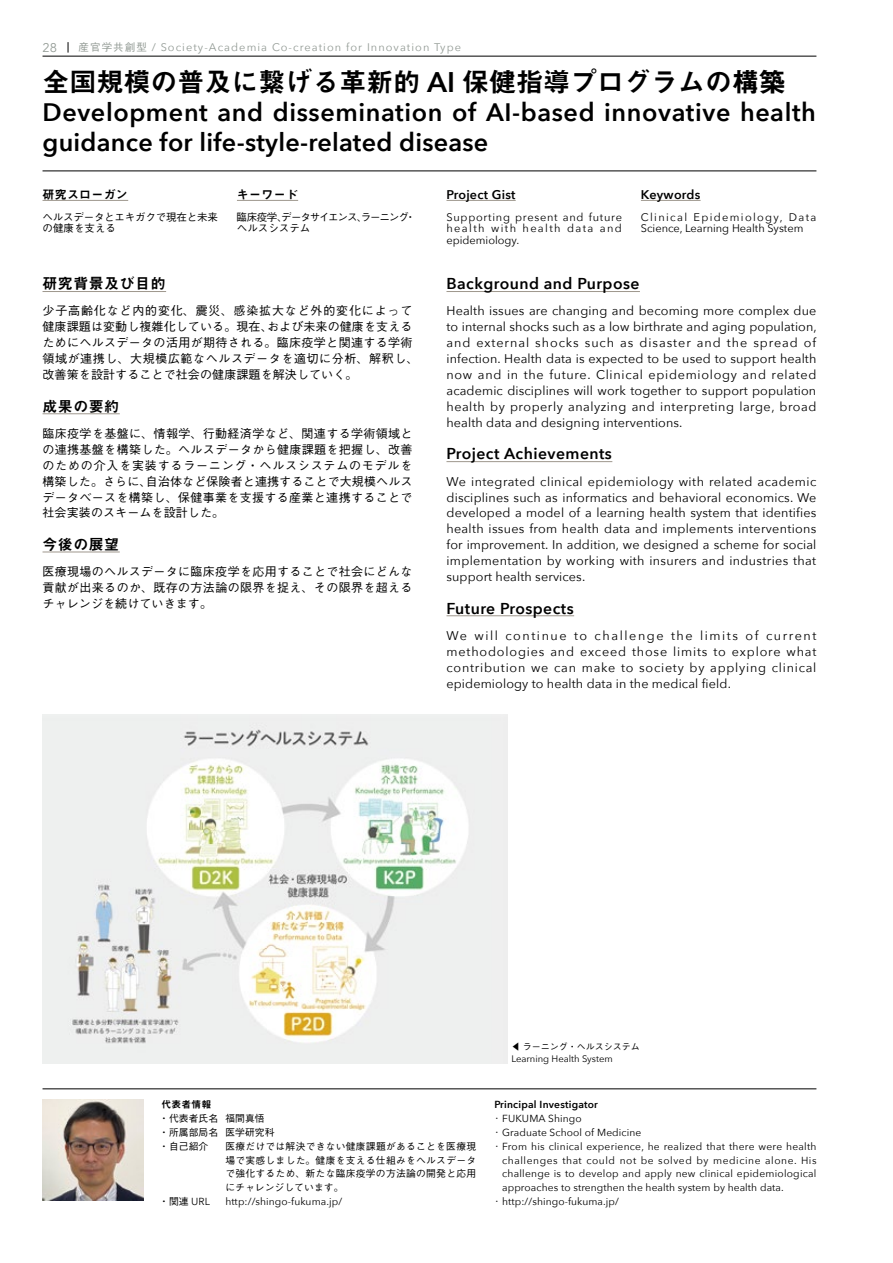
<style>
.page{position:relative;width:893px;height:1263px;background:#fff}
.page>*{position:absolute;margin:0;border:0;box-sizing:border-box;transform-origin:0 0}
.t1{font:27px "Midashi Go Pr 5 MB31";color:#000}
.t2{font:600 25.2px/29.7px "Avenir Next";letter-spacing:.025em;color:#000}
.t3{font:600 15.75px "Avenir Next";letter-spacing:.03em;color:#000}
.t4{font:15px "Midashi Go Pr 5 MB31";letter-spacing:.03em;color:#000}
.t5{font:12.6px/15.9px "Avenir Next";letter-spacing:.01em;color:#000;text-align:justify}
.t6{font:600 12.6px "Avenir Next";letter-spacing:.02em;color:#000}
.t7{font:12.6px "Avenir Next";color:#929a94}
.t8{font:500 12px/15.9px "Gothic BBB Pr 5";letter-spacing:.03em;color:#000;text-align:justify}
.t9{font:12px "Midashi Go Pr 5 MB31";letter-spacing:.02em;color:#000}
.t10{font:10.95px/11.7px "Avenir Next";letter-spacing:.065em;color:#000;text-align:justify}
.t11{font:10.95px/11.7px "Avenir Next";color:#000}
.t12{font:10.95px "Avenir Next";letter-spacing:.095em;color:#929a94}
.t13{font:500 10.5px/11.7px "Gothic BBB Pr 5";letter-spacing:-.075em;color:#000}
.t14{font:500 10.5px/11.7px "Gothic BBB Pr 5";letter-spacing:-.02em;color:#000}
.t15{font:10.2px "Avenir Next";letter-spacing:.025em;color:#000}
.t16{font:10.2px "Avenir Next";letter-spacing:.055em;color:#000}
.t17{font:600 10.2px "Avenir Next";letter-spacing:.02em;color:#000}
.t18{font:500 9.75px/13.8px "Gothic BBB Pr 5";letter-spacing:.03em;color:#000;text-align:justify}
.t19{font:500 9.75px/13.8px "Gothic BBB Pr 5";letter-spacing:.01em;color:#000}
.t20{font:9.75px "Midashi Go Pr 5 MB31";letter-spacing:.02em;color:#000}
.t21{font:9.45px "Avenir Next";color:#000}
.t22{font:500 9px "Gothic BBB Pr 5";color:#000}
.s1{font-family:"Gothic BBB Pr 5";font-weight:500;font-size:10.5px}
.s2{font-family:"Avenir Next";font-weight:600;font-size:28.35px}
.s3{font-family:"Avenir Next";font-weight:400;font-size:10.2px}
.s4{font-family:"Gothic BBB Pr 5";font-weight:500;font-size:9.75px}
</style>
<div class="page">
<img style="left:43px;top:1100px;width:101px;height:101px">
<hr style="left:43px;top:1088px;width:773px;height:1px;background:#000">
<hr style="left:43px;top:200px;width:85px;height:1px;background:#9e978d">
<hr style="left:446px;top:200px;width:70px;height:1px;background:#9e978d">
<hr style="left:237px;top:200px;width:61px;height:1px;background:#9e978d">
<hr style="left:641px;top:200px;width:60px;height:1px;background:#9e978d">
<hr style="left:43px;top:291px;width:123px;height:1px;background:#9e978d">
<hr style="left:43px;top:413px;width:77px;height:1px;background:#9e978d">
<hr style="left:43px;top:552px;width:77px;height:1px;background:#9e978d">
<hr style="left:446px;top:291px;width:194px;height:1px;background:#9e978d">
<hr style="left:446px;top:461px;width:166px;height:1px;background:#9e978d">
<hr style="left:446px;top:615px;width:128px;height:1px;background:#9e978d">
<hr style="left:43px;top:171px;width:773px;height:1px;background:#000">
<img style="left:43px;top:714px;width:464px;height:349px">
<hr style="left:43px;top:56px;width:773px;height:1px;background:#000">
<p class="t7" style="left:43px;top:37px;width:16px">28</p>
<p class="t12" style="left:79px;top:38px;width:384px"><span class="s1">産官学共創型</span> / Society-Academia Co-creation for Innovation Type</p>
<h1 class="t1" style="left:43px;top:60px;width:745px">全国規模の普及に繋げる革新的 <span class="s2">AI</span> 保健指導プログラムの構築</h1>
<h2 class="t2" style="left:43px;top:97px;width:775px">Development and dissemination of AI-based innovative health guidance for life-style-related disease</h2>
<p class="t9" style="left:43px;top:185px;width:87px">研究スローガン</p>
<p class="t14" style="left:42px;top:210px;width:177px">ヘルスデータとエキガクで現在と未来の健康を支える</p>
<p class="t9" style="left:237px;top:185px;width:62px">キーワード</p>
<p class="t13" style="left:237px;top:210px;width:181px">臨床疫学、データサイエンス、ラーニング・ヘルスシステム</p>
<p class="t4" style="left:43px;top:272px;width:125px">研究背景及び目的</p>
<p class="t8" style="left:43px;top:302px;width:377px;text-align:left">少子高齢化など内的変化、震災、感染拡大など外的変化によって健康課題は変動し複雑化している。現在、および未来の健康を支えるためにヘルスデータの活用が期待される。臨床疫学と関連する学術領域が連携し、大規模広範なヘルスデータを適切に分析、解釈し、改善策を設計することで社会の健康課題を解決していく。</p>
<p class="t4" style="left:43px;top:394px;width:78px">成果の要約</p>
<p class="t8" style="left:43px;top:424px;width:372px">臨床疫学を基盤に、情報学、行動経済学など、関連する学術領域との連携基盤を構築した。ヘルスデータから健康課題を把握し、改善のための介入を実装するラーニング・ヘルスシステムのモデルを構築した。さらに、自治体など保険者と連携することで大規模ヘルスデータベースを構築し、保健事業を支援する産業と連携することで社会実装のスキームを設計した。</p>
<p class="t4" style="left:43px;top:532px;width:78px">今後の展望</p>
<p class="t8" style="left:43px;top:562px;width:371px">医療現場のヘルスデータに臨床疫学を応用することで社会にどんな貢献が出来るのか、既存の方法論の限界を捉え、その限界を超えるチャレンジを続けていきます。</p>
<p class="t6" style="left:446px;top:183px;width:70px">Project Gist</p>
<p class="t10" style="left:446px;top:211px;width:177px">Supporting present and future health with health data and epidemiology.</p>
<p class="t6" style="left:641px;top:183px;width:61px">Keywords</p>
<p class="t11" style="left:641px;top:211px;width:177px">Clinical Epidemiology, Data<br>Science, Learning Health System</p>
<p class="t3" style="left:446px;top:270px;width:195px">Background and Purpose</p>
<p class="t5" style="left:446px;top:303px;width:372px">Health issues are changing and becoming more complex due to internal shocks such as a low birthrate and aging population, and external shocks such as disaster and the spread of infection. Health data is expected to be used to support health now and in the future. Clinical epidemiology and related academic disciplines will work together to support population health by properly analyzing and interpreting large, broad health data and designing interventions.</p>
<p class="t3" style="left:446px;top:440px;width:167px">Project Achievements</p>
<p class="t5" style="left:446px;top:473px;width:371px">We integrated clinical epidemiology with related academic disciplines such as informatics and behavioral economics. We developed a model of a learning health system that identifies health issues from health data and implements interventions for improvement. In addition, we designed a scheme for social implementation by working with insurers and industries that support health services.</p>
<p class="t3" style="left:446px;top:595px;width:129px">Future Prospects</p>
<p class="t5" style="left:446px;top:627px;width:371px">We will continue to challenge the limits of current methodologies and exceed those limits to explore what contribution we can make to society by applying clinical epidemiology to health data in the medical field.</p>
<p class="t22" style="left:511px;top:1040px;width:130px">◀ ラーニング・へルスシステム</p>
<p class="t21" style="left:511px;top:1051px;width:103px">Learning Health System</p>
<p class="t20" style="left:162px;top:1097px;width:51px">代表者情報</p>
<p class="t19" style="left:159px;top:1111px;width:117px">・代表者氏名 福間真悟・所属部局名 医学研究科・自己紹介</p>
<p class="t18" style="left:225px;top:1138px;width:252px">医療だけでは解決できない健康課題があることを医療現場で実感しました。健康を支える仕組みをヘルスデータで強化するため、新たな臨床疫学の方法論の開発と応用にチャレンジしています。</p>
<p class="t18" style="left:159px;top:1193px;width:52px">・関連 <span class="s3">URL</span></p>
<p class="t15" style="left:225px;top:1193px;width:118px">http://shingo-fukuma.jp/</p>
<p class="t17" style="left:494px;top:1096px;width:105px">Principal Investigator</p>
<p class="t15" style="left:494px;top:1110px;width:89px"><span class="s4">･</span> FUKUMA Shingo</p>
<p class="t15" style="left:494px;top:1124px;width:149px"><span class="s4">･</span> Graduate School of Medicine</p>
<p class="t15" style="left:494px;top:1137px;width:324px"><span class="s4">･</span> From his clinical experience, he realized that there were health</p>
<p class="t16" style="left:502px;top:1151px;width:316px">challenges that could not be solved by medicine alone. His</p>
<p class="t15" style="left:502px;top:1165px;width:316px">challenge is to develop and apply new clinical epidemiological</p>
<p class="t15" style="left:502px;top:1179px;width:283px">approaches to strengthen the health system by health data.</p>
<p class="t15" style="left:494px;top:1193px;width:126px"><span class="s4">･</span> http://shingo-fukuma.jp/</p>
</div>
